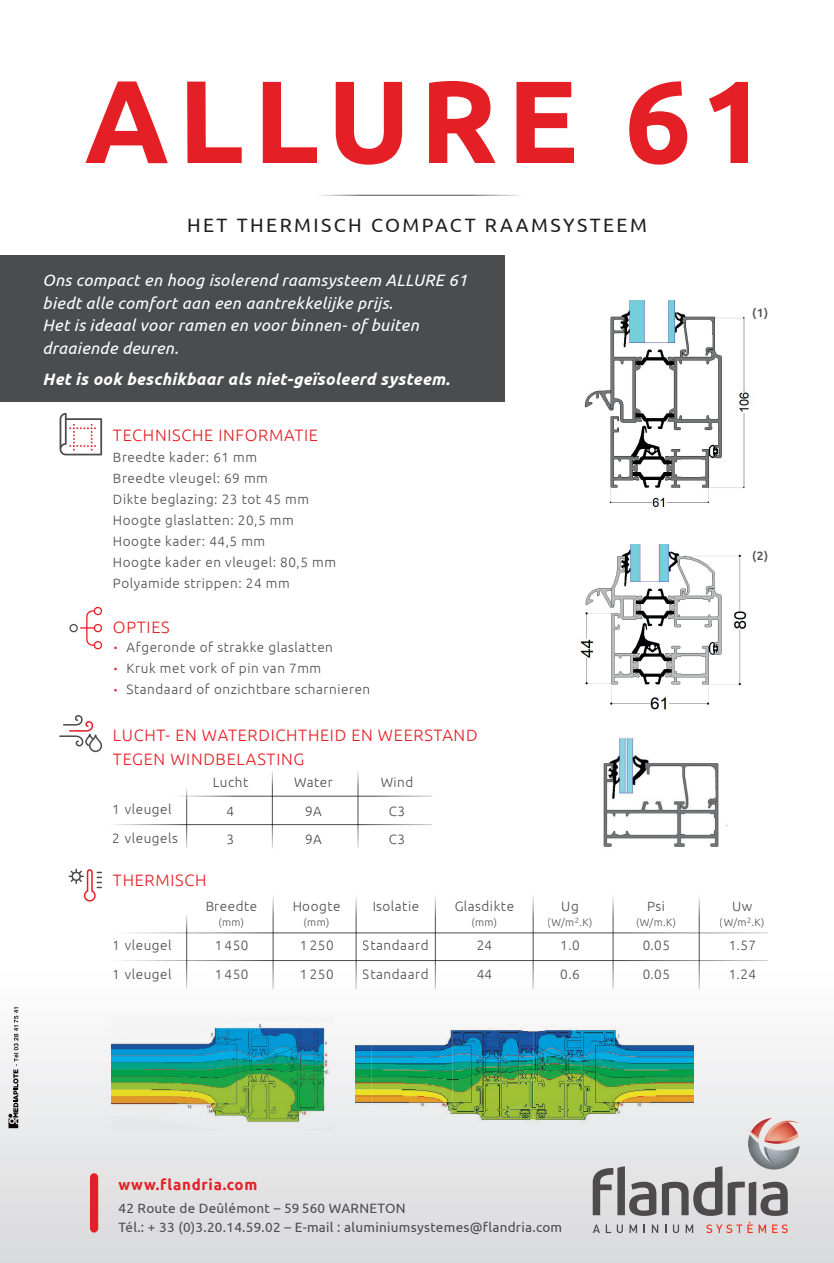
<style>
.page{position:relative;width:834px;height:1263px;background:#fff}
.page>*{position:absolute;margin:0;border:0;box-sizing:border-box;transform-origin:0 0}
.t1{font:19.35px "Ubuntu";letter-spacing:.125em;color:#231f20}
.t2{font:italic 16.5px/22.5px "Ubuntu";letter-spacing:.02em;color:#fff}
.t3{font:300 16.5px/24px "Ubuntu";letter-spacing:.04em;color:#e41f25}
.t4{font:italic 700 16.5px "Ubuntu";letter-spacing:.02em;color:#fff}
.t5{font:700 15px "Ubuntu";letter-spacing:.05em;color:#e41f25}
.t6{font:300 13.5px/28.5px "Ubuntu";letter-spacing:.04em;color:#4b4c4d}
.t7{font:13.5px "Ubuntu";letter-spacing:.02em;color:#4b4c4d}
.t8{font:500 12px "Ubuntu";color:#4b4c4d}
.t9{font:300 10.5px "Ubuntu";color:#4b4c4d}
</style>
<div class="page">
<div style="left:0;top:965px;width:833px;height:298px;background:linear-gradient(to bottom,#fefefe,#d9d9db)"></div>
<div style="left:90px;top:1177px;width:8px;height:51px;background:#e41f25"></div>
<img style="left:603px;top:737px;width:124px;height:110px">
<div style="left:0;top:255px;width:504px;height:146px;background:#4b4c4d"></div>
<svg style="left:85px;top:81px;width:83px;height:82px"></svg>
<svg style="left:187px;top:82px;width:55px;height:81px"></svg>
<svg style="left:263px;top:82px;width:54px;height:81px"></svg>
<svg style="left:335px;top:82px;width:67px;height:83px"></svg>
<svg style="left:429px;top:81px;width:66px;height:82px"></svg>
<svg style="left:516px;top:82px;width:58px;height:81px"></svg>
<svg style="left:629px;top:81px;width:58px;height:84px"></svg>
<svg style="left:709px;top:82px;width:38px;height:81px"></svg>
<svg style="left:59px;top:715px;width:44px;height:38px"></svg>
<svg style="left:60px;top:413px;width:42px;height:42px"></svg>
<svg style="left:69px;top:607px;width:33px;height:42px"></svg>
<hr style="left:273px;top:890px;width:1px;height:99px;background:#fff">
<hr style="left:355px;top:890px;width:1px;height:99px;background:#fff">
<hr style="left:435px;top:890px;width:1px;height:99px;background:#fff">
<hr style="left:532px;top:890px;width:1px;height:99px;background:#fff">
<hr style="left:612px;top:890px;width:1px;height:99px;background:#fff">
<hr style="left:698px;top:890px;width:1px;height:99px;background:#fff">
<hr style="left:186px;top:912px;width:1px;height:77px;background:#fff">
<svg style="left:68px;top:868px;width:34px;height:34px"></svg>
<img style="left:580px;top:544px;width:167px;height:166px">
<img style="left:584px;top:300px;width:166px;height:210px">
<img style="left:112px;top:1016px;width:221px;height:115px">
<img style="left:355px;top:1017px;width:338px;height:114px">
<svg style="left:9px;top:1007px;width:9px;height:121px"></svg>
<svg style="left:592px;top:1118px;width:207px;height:98px;background:#c4c0c1"></svg>
<svg style="left:592px;top:1224px;width:30px;height:9px"></svg>
<svg style="left:629px;top:1224px;width:8px;height:9px"></svg>
<svg style="left:643px;top:1224px;width:2px;height:9px"></svg>
<svg style="left:651px;top:1224px;width:7px;height:9px"></svg>
<svg style="left:672px;top:1224px;width:7px;height:9px"></svg>
<svg style="left:685px;top:1224px;width:8px;height:9px"></svg>
<svg style="left:706px;top:1222px;width:46px;height:11px"></svg>
<svg style="left:758px;top:1224px;width:8px;height:9px"></svg>
<svg style="left:772px;top:1224px;width:15px;height:9px"></svg>
<p class="t1" style="left:187px;top:213px;width:461px">HET THERMISCH COMPACT RAAMSYSTEEM</p>
<p class="t2" style="left:43px;top:269px;width:426px">Ons compact en hoog isolerend raamsysteem ALLURE 61 biedt alle comfort aan een aantrekkelijke prijs.</p>
<p class="t2" style="left:43px;top:314px;width:377px">Het is ideaal voor ramen en voor binnen- of buiten draaiende deuren.</p>
<p class="t4" style="left:43px;top:369px;width:408px">Het is ook beschikbaar als niet-geïsoleerd systeem.</p>
<p class="t3" style="left:113px;top:423px;width:206px">TECHNISCHE INFORMATIE</p>
<p class="t6" style="left:113px;top:443px;width:146px">Breedte kader: 61 mm</p>
<p class="t6" style="left:113px;top:464px;width:156px">Breedte vleugel: 69 mm</p>
<p class="t6" style="left:113px;top:485px;width:197px">Dikte beglazing: 23 tot 45 mm</p>
<p class="t6" style="left:113px;top:506px;width:182px">Hoogte glaslatten: 20,5 mm</p>
<p class="t6" style="left:113px;top:527px;width:154px">Hoogte kader: 44,5 mm</p>
<p class="t6" style="left:113px;top:548px;width:224px">Hoogte kader en vleugel: 80,5 mm</p>
<p class="t6" style="left:113px;top:569px;width:178px">Polyamide strippen: 24 mm</p>
<p class="t3" style="left:113px;top:615px;width:58px">OPTIES</p>
<p class="t6" style="left:127px;top:633px;width:208px">Afgeronde of strakke glaslatten</p>
<p class="t6" style="left:127px;top:654px;width:196px">Kruk met vork of pin van 7mm</p>
<p class="t6" style="left:127px;top:675px;width:245px">Standaard of onzichtbare scharnieren</p>
<p class="t3" style="left:113px;top:722px;width:366px">LUCHT- EN WATERDICHTHEID EN WEERSTAND<br>TEGEN WINDBELASTING</p>
<p class="t6" style="left:113px;top:795px;width:66px">1 vleugel<br>2 vleugels</p>
<p class="t6" style="left:212px;top:768px;width:37px;text-align:center">Lucht<br>4<br>3</p>
<p class="t6" style="left:294px;top:768px;width:40px;text-align:center">Water<br>9A<br>9A</p>
<p class="t6" style="left:380px;top:768px;width:34px;text-align:center">Wind<br>C3<br>C3</p>
<p class="t3" style="left:113px;top:868px;width:95px">THERMISCH</p>
<p class="t6" style="left:205px;top:892px;width:54px">Breedte</p>
<p class="t9" style="left:218px;top:916px;width:27px">(mm)</p>
<p class="t6" style="left:113px;top:931px;width:60px">1 vleugel<br>1 vleugel</p>
<p class="t6" style="left:214px;top:931px;width:36px">1 450<br>1 450</p>
<p class="t6" style="left:292px;top:892px;width:50px">Hoogte</p>
<p class="t9" style="left:303px;top:916px;width:27px">(mm)</p>
<p class="t6" style="left:299px;top:931px;width:36px">1 250<br>1 250</p>
<p class="t6" style="left:372px;top:892px;width:48px">Isolatie</p>
<p class="t6" style="left:561px;top:892px;width:19px">Ug</p>
<p class="t9" style="left:547px;top:916px;width:46px">(W/m<sup>2</sup>.K)</p>
<p class="t6" style="left:560px;top:931px;width:21px">1.0<br>0.6</p>
<p class="t6" style="left:454px;top:892px;width:61px">Glasdikte</p>
<p class="t9" style="left:471px;top:916px;width:27px">(mm)</p>
<p class="t6" style="left:476px;top:931px;width:17px">24<br>44</p>
<p class="t6" style="left:363px;top:931px;width:67px">Standaard<br>Standaard</p>
<p class="t6" style="left:647px;top:892px;width:20px">Psi</p>
<p class="t9" style="left:636px;top:916px;width:42px">(W/m.K)</p>
<p class="t6" style="left:642px;top:931px;width:29px">0.05<br>0.05</p>
<p class="t8" style="left:752px;top:305px;width:17px">(1)</p>
<p class="t8" style="left:752px;top:548px;width:17px">(2)</p>
<p class="t6" style="left:732px;top:892px;width:22px">Uw</p>
<p class="t9" style="left:719px;top:916px;width:46px">(W/m<sup>2</sup>.K)</p>
<p class="t6" style="left:728px;top:931px;width:29px">1.57<br>1.24</p>
<p class="t5" style="left:118px;top:1175px;width:140px">www.flandria.com</p>
<p class="t7" style="left:118px;top:1200px;width:288px">42 Route de Deûlémont – 59 560 WARNETON</p>
<p class="t7" style="left:118px;top:1219px;width:445px">Tél.: + 33 (0)3.20.14.59.02 – E-mail : aluminiumsystemes@flandria.com</p>
</div>
